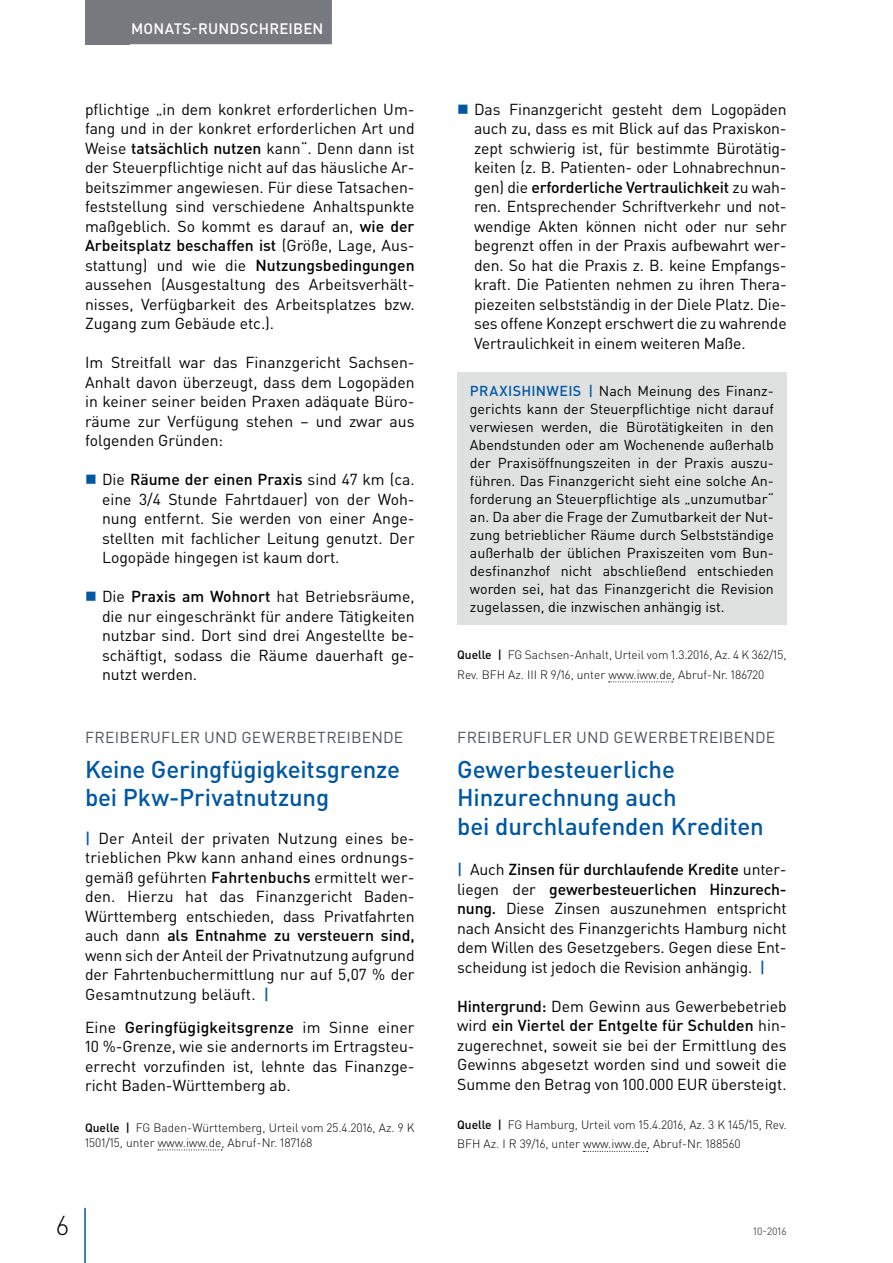
<style>
.page{position:relative;width:893px;height:1263px;background:#fff}
.page>*{position:absolute;margin:0;border:0;box-sizing:border-box;transform-origin:0 0}
.t1{font:300 27px "DIN Pro";color:#000002}
.t2{font:500 24px/28.5px "DIN Pro";letter-spacing:-.005em;color:#0157a2}
.t3{font:15.75px/19.5px "DIN Pro";color:#000002;text-align:justify}
.t4{font:15.75px "DIN Pro";letter-spacing:.015em;color:#505457}
.t5{font:500 15px "DIN Pro";letter-spacing:.015em;color:#fff}
.t6{font:14.25px/18px "DIN Pro";color:#000002;text-align:justify}
.t7{font:300 12px/19.5px "DIN Pro";color:#000002}
.t8{font:10.5px "DIN Pro";color:#505457}
.s1{font-weight:500}
.s2{font-weight:500;color:#0157a2}
</style>
<div class="page">
<div style="left:85px;top:0;width:45px;height:44px;background:#767a7e"></div>
<hr style="left:84px;top:1208px;width:2px;height:55px;background:#0157a2">
<div style="left:122px;top:0;width:210px;height:44px;background:#767a7e"></div>
<svg style="left:609px;top:681px;width:64px;height:1px"></svg>
<div style="left:457px;top:372px;width:330px;height:252px;background:#dfe1e1"></div>
<svg style="left:158px;top:1149px;width:64px;height:1px"></svg>
<svg style="left:583px;top:1151px;width:65px;height:1px"></svg>
<p class="t5" style="left:131px;top:18px;width:194px">MONATS-RUNDSCHREIBEN</p>
<p class="t3" style="left:85px;top:99px;width:331px">pflichtige „in dem konkret erforderlichen Um&shy;fang und in der konkret erforderlichen Art und Weise <span class="s1">tatsächlich nutzen</span> kann“. Denn dann ist der Steuerpflichtige nicht auf das häusliche Ar&shy;beitszimmer angewiesen. Für diese Tatsachen&shy;feststellung sind verschiedene Anhaltspunkte maßgeblich. So kommt es darauf an, <span class="s1">wie der Arbeitsplatz beschaffen ist</span> (Größe, Lage, Aus&shy;stattung) und wie die <span class="s1">Nutzungsbedingungen </span>aussehen (Ausgestaltung des Arbeitsverhält&shy;nisses, Verfügbarkeit des Arbeitsplatzes bzw.<br>Zugang zum Gebäude etc.).</p>
<p class="t3" style="left:85px;top:352px;width:331px">Im Streitfall war das Finanzgericht Sachsen-Anhalt davon überzeugt, dass dem Logopäden in keiner seiner beiden Praxen adäquate Büro&shy;räume zur Verfügung stehen – und zwar aus folgenden Gründen:</p>
<p class="t3" style="left:102px;top:469px;width:314px">Die <span class="s1">Räume der einen Praxis</span> sind 47 km (ca. eine 3/4 Stunde Fahrtdauer) von der Woh&shy;nung entfernt. Sie werden von einer Ange&shy;stellten mit fachlicher Leitung genutzt. Der Logopäde hingegen ist kaum dort.</p>
<p class="t3" style="left:102px;top:586px;width:314px">Die <span class="s1">Praxis am Wohnort</span> hat Betriebsräume, die nur eingeschränkt für andere Tätigkeiten nutzbar sind. Dort sind drei Angestellte be&shy;schäftigt, sodass die Räume dauerhaft ge&shy;nutzt werden.</p>
<p class="t4" style="left:85px;top:727px;width:320px">FREIBERUFLER UND GEWERBETREIBENDE</p>
<h2 class="t2" style="left:85px;top:754px;width:317px">Keine Geringfügigkeitsgrenze bei Pkw-Privatnutzung</h2>
<p class="t3" style="left:85px;top:828px;width:331px"><span class="s2">|</span> Der Anteil der privaten Nutzung eines be&shy;trieblichen Pkw kann anhand eines ordnungs&shy;gemäß geführten <span class="s1">Fahrtenbuchs</span> ermittelt wer&shy;den. Hierzu hat das Finanzgericht Baden-Württemberg entschieden, dass Privatfahrten auch dann <span class="s1">als Entnahme zu versteuern sind, </span>wenn sich der Anteil der Privatnutzung aufgrund der Fahrtenbuchermittlung nur auf 5,07 % der Gesamtnutzung beläuft. <span class="s2">|</span></p>
<p class="t3" style="left:85px;top:1017px;width:331px">Eine <span class="s1">Geringfügigkeitsgrenze</span> im Sinne einer 10 %-Grenze, wie sie andernorts im Ertragsteu&shy;errecht vorzufinden ist, lehnte das Finanzge&shy;richt Baden-Württemberg ab.</p>
<p class="t7" style="left:85px;top:1119px;width:331px;line-height:15px"><span class="s1">Quelle |</span> FG Baden-Württemberg, Urteil vom 25.4.2016, Az. 9 K<br>1501/15, unter www.iww.de, Abruf-Nr. 187168</p>
<p class="t3" style="left:474px;top:99px;width:314px">Das Finanzgericht gesteht dem Logopäden auch zu, dass es mit Blick auf das Praxiskon&shy;zept schwierig ist, für bestimmte Bürotätig&shy;keiten (z. B. Patienten- oder Lohnabrechnun&shy;gen) die <span class="s1">erforderliche Vertraulichkeit</span> zu wah&shy;ren. Entsprechender Schriftverkehr und not&shy;wendige Akten können nicht oder nur sehr begrenzt offen in der Praxis aufbewahrt wer&shy;den. So hat die Praxis z. B. keine Empfangs&shy;kraft. Die Patienten nehmen zu ihren Thera&shy;piezeiten selbstständig in der Diele Platz. Die&shy;ses offene Konzept erschwert die zu wahrende Vertraulichkeit in einem weiteren Maße.</p>
<p class="t6" style="left:470px;top:381px;width:306px"><span class="s2">PRAXISHINWEIS |</span> Nach Meinung des Finanz&shy;gerichts kann der Steuerpflichtige nicht darauf verwiesen werden, die Bürotätigkeiten in den Abendstunden oder am Wochenende außerhalb der Praxisöffnungszeiten in der Praxis auszu&shy;führen. Das Finanzgericht sieht eine solche An&shy;forderung an Steuerpflichtige als „unzumutbar“ an. Da aber die Frage der Zumutbarkeit der Nut&shy;zung betrieblicher Räume durch Selbstständige außerhalb der üblichen Praxiszeiten vom Bun&shy;desfinanzhof nicht abschließend entschieden worden sei, hat das Finanzgericht die Revision zugelassen, die inzwischen anhängig ist.</p>
<p class="t7" style="left:457px;top:645px;width:331px"><span class="s1">Quelle |</span> FG Sachsen-Anhalt, Urteil vom 1.3.2016, Az. 4 K 362/15,<br>Rev. BFH Az. III R 9/16, unter www.iww.de, Abruf-Nr. 186720</p>
<p class="t4" style="left:457px;top:727px;width:320px">FREIBERUFLER UND GEWERBETREIBENDE</p>
<h2 class="t2" style="left:457px;top:754px;width:308px">Gewerbesteuerliche<br>Hinzurechnung auch<br>bei durchlaufenden Krediten</h2>
<p class="t3" style="left:457px;top:859px;width:331px"><span class="s2">|</span> Auch <span class="s1">Zinsen für durchlaufende Kredite</span> unter&shy;liegen der <span class="s1">gewerbesteuerlichen Hinzurech&shy;nung.</span> Diese Zinsen auszunehmen entspricht nach Ansicht des Finanzgerichts Hamburg nicht dem Willen des Gesetzgebers. Gegen diese Ent&shy;scheidung ist jedoch die Revision anhängig. <span class="s2">|</span></p>
<p class="t3" style="left:457px;top:996px;width:331px"><span class="s1">Hintergrund:</span> Dem Gewinn aus Gewerbebetrieb wird <span class="s1">ein Viertel der Entgelte für Schulden</span> hin&shy;zugerechnet, soweit sie bei der Ermittlung des Gewinns abgesetzt worden sind und soweit die Summe den Betrag von 100.000 EUR übersteigt.</p>
<p class="t7" style="left:457px;top:1114px;width:331px"><span class="s1">Quelle |</span> FG Hamburg, Urteil vom 15.4.2016, Az. 3 K 145/15, Rev.<br>BFH Az. I R 39/16, unter www.iww.de, Abruf-Nr. 188560</p>
<h1 class="t1" style="left:56px;top:1207px;width:14px">6</h1>
<p class="t8" style="left:753px;top:1224px;width:35px">10-2016</p>
</div>
